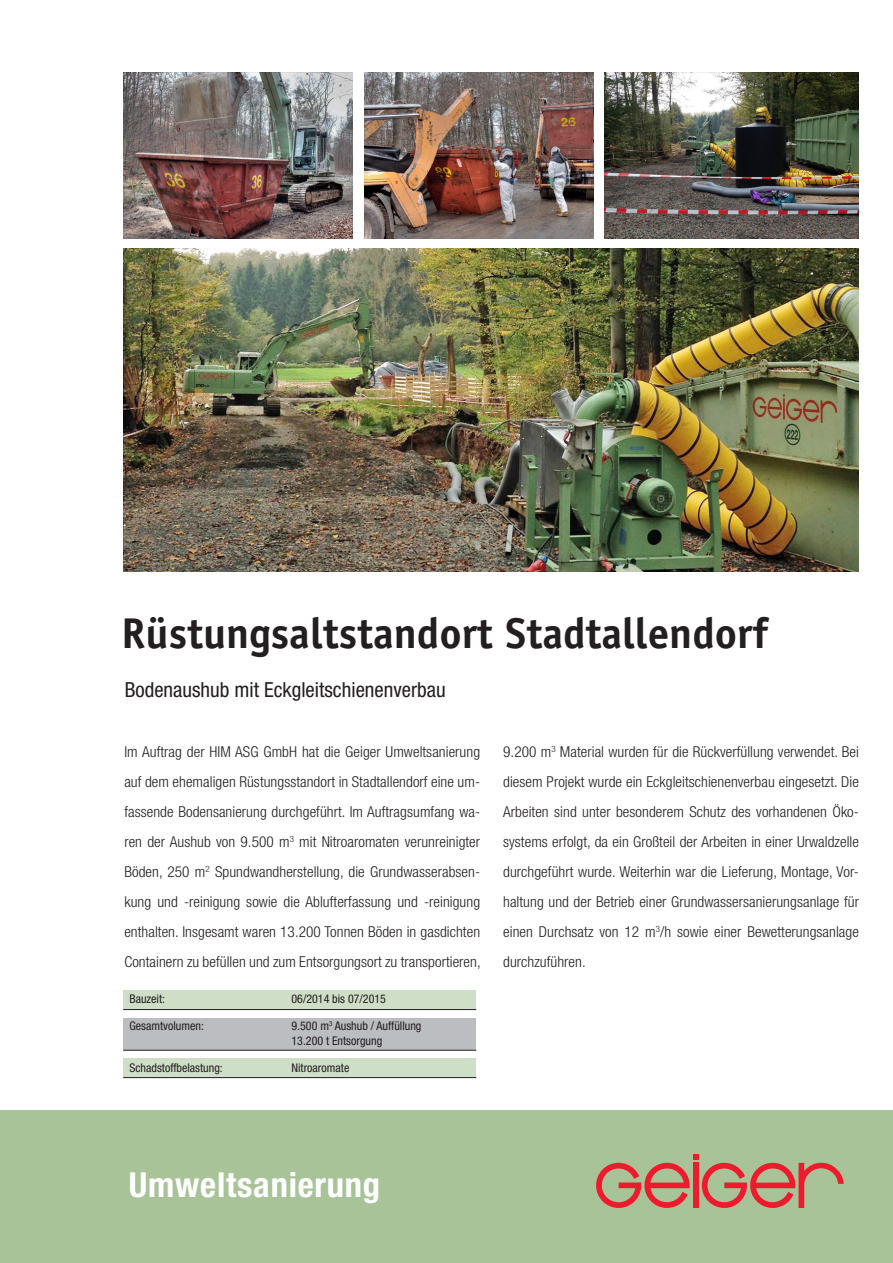
<style>
.page{position:relative;width:893px;height:1263px;background:#fff}
.page>*{position:absolute;margin:0;border:0;box-sizing:border-box;transform-origin:0 0}
.t1{font:700 43.2px "Officina Sans";color:#231f20}
.t2{font:700 condensed 34.5px "Helvetica Neue";letter-spacing:.025em;color:#fff}
.t3{font:condensed 20.85px "Helvetica Neue";color:#231f20}
.t4{font:300 condensed 15px/30px "Helvetica Neue";letter-spacing:.005em;color:#231f20;text-align:justify}
.t5{font:condensed 12px/15px "Helvetica Neue";color:#231f20}
</style>
<div class="page">
<div style="left:123px;top:1058px;width:353px;height:20px;background:#cfdec6"></div>
<hr style="left:123px;top:1077px;width:353px;height:1px;background:#231f20">
<div style="left:123px;top:1018px;width:353px;height:32px;background:#bcbdc0"></div>
<hr style="left:123px;top:1050px;width:353px;height:1px;background:#231f20">
<div style="left:123px;top:990px;width:353px;height:20px;background:#cfdec6"></div>
<hr style="left:123px;top:1009px;width:353px;height:1px;background:#231f20">
<div style="left:0;top:1111px;width:893px;height:152px;background:#a9c399"></div>
<img style="left:604px;top:72px;width:255px;height:166px">
<img style="left:123px;top:72px;width:230px;height:166px">
<img style="left:364px;top:72px;width:229px;height:166px">
<img style="left:123px;top:249px;width:736px;height:323px">
<p class="t1" style="left:122px;top:607px;width:648px">Rüstungsaltstandort Stadtallendorf</p>
<p class="t3" style="left:125px;top:677px;width:322px">Bodenaushub mit Eckgleitschienenverbau</p>
<p class="t4" style="left:124px;top:737px;width:358px">Im Auftrag der HIM ASG GmbH hat die Geiger Umweltsanierung auf dem ehemaligen Rüstungsstandort in Stadtallendorf eine um&shy;fassende Bodensanierung durchgeführt. Im Auftragsumfang wa&shy;ren der Aushub von 9.500 m<sup>3</sup> mit Nitroaromaten verunreinigter Böden, 250 m<sup>2</sup> Spundwandherstellung, die Grundwasserabsen&shy;kung und -reinigung sowie die Ablufterfassung und -reinigung enthalten. Insgesamt waren 13.200 Tonnen Böden in gasdichten Containern zu befüllen und zum Entsorgungsort zu transportieren,</p>
<p class="t5" style="left:130px;top:991px;width:37px">Bauzeit:</p>
<p class="t5" style="left:292px;top:991px;width:96px">06/2014 bis 07/2015</p>
<p class="t5" style="left:130px;top:1018px;width:76px">Gesamtvolumen:</p>
<p class="t5" style="left:292px;top:1018px;width:131px">9.500 m<sup>3</sup> Aushub / Auffüllung<br>13.200 t Entsorgung</p>
<p class="t5" style="left:130px;top:1060px;width:95px">Schadstoffbelastung:</p>
<p class="t5" style="left:292px;top:1060px;width:59px">Nitroaromate</p>
<p class="t4" style="left:503px;top:737px;width:357px">9.200 m<sup>3</sup> Material wurden für die Rückverfüllung verwendet. Bei diesem Projekt wurde ein Eckgleitschienenverbau eingesetzt. Die Arbeiten sind unter besonderem Schutz des vorhandenen Öko&shy;systems erfolgt, da ein Großteil der Arbeiten in einer Urwaldzelle durchgeführt wurde. Weiterhin war die Lieferung, Montage, Vor&shy;haltung und der Betrieb einer Grundwassersanierungsanlage für einen Durchsatz von 12 m<sup>3</sup>/h sowie einer Bewetterungsanlage durchzuführen.</p>
<p class="t2" style="left:129px;top:1164px;width:253px">Umweltsanierung</p>
</div>
